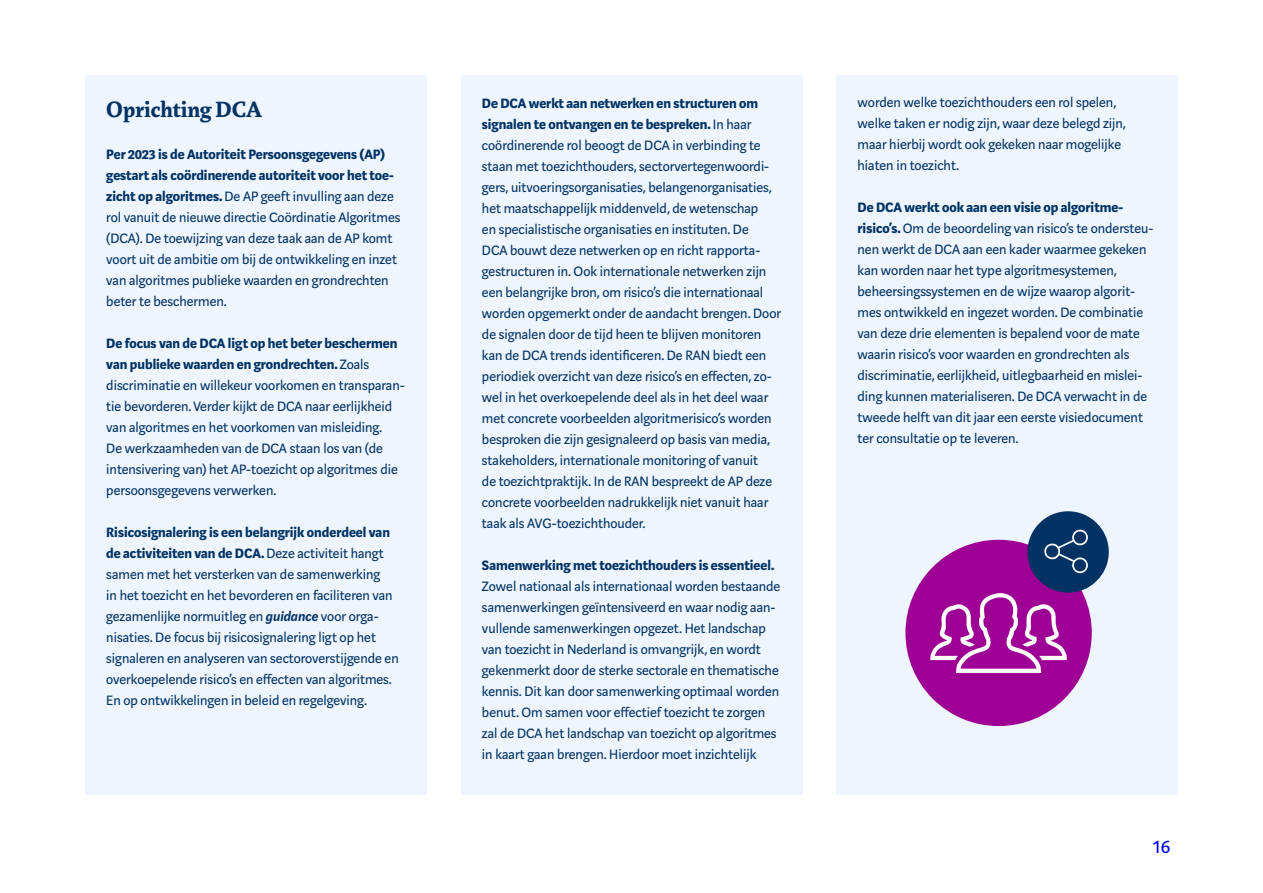
<style>
.page{position:relative;width:1263px;height:893px;background:#fff}
.page>*{position:absolute;margin:0;border:0;box-sizing:border-box;transform-origin:0 0}
.t1{font:700 24px "Marat";color:#003264}
.t2{font:21px "Marat Sans";color:#00f}
.t3{font:15px/21px "Marat Sans";color:#003264}
.t4{font:700 15px "Marat Sans";color:#003264}
.s1{font-weight:700}
.s2{font-weight:600;font-style:italic}
</style>
<div class="page">
<div style="left:461px;top:75px;width:341px;height:719px;background:#eff5fe"></div>
<div style="left:836px;top:75px;width:342px;height:719px;background:#eff5fe"></div>
<div style="left:85px;top:75px;width:342px;height:719px;background:#eff5fe"></div>
<div style="left:905px;top:540px;width:187px;height:186px;background:#9e0096;border-radius:50%"></div>
<div style="left:1027px;top:511px;width:82px;height:82px;background:#003264;border-radius:50%"></div>
<h1 class="t1" style="left:106px;top:96px;width:157px">Oprichting DCA</h1>
<p class="t3" style="left:106px;top:144px;width:296px"><span class="s1">Per 2023 is de Autoriteit Persoonsgegevens (AP) gestart als coördinerende autoriteit voor het toe&shy;zicht op algoritmes.</span> De AP geeft invulling aan deze rol vanuit de nieuwe directie Coördinatie Algoritmes (DCA). De toewijzing van deze taak aan de AP komt voort uit de ambitie om bij de ontwikkeling en inzet van algoritmes publieke waarden en grondrechten beter te beschermen.</p>
<p class="t3" style="left:106px;top:333px;width:300px"><span class="s1">De focus van de DCA ligt op het beter beschermen van publieke waarden en grondrechten.</span> Zoals discriminatie en willekeur voorkomen en transparan&shy;tie bevorderen. Verder kijkt de DCA naar eerlijkheid van algoritmes en het voorkomen van misleiding.<br>De werkzaamheden van de DCA staan los van (de intensivering van) het AP-toezicht op algoritmes die persoonsgegevens verwerken.</p>
<p class="t3" style="left:106px;top:522px;width:294px"><span class="s1">Risicosignalering is een belangrijk onderdeel van de activiteiten van de DCA.</span> Deze activiteit hangt samen met het versterken van de samenwerking<br>in het toezicht en het bevorderen en faciliteren van gezamenlijke normuitleg en <span class="s2">guidance</span> voor orga&shy;nisaties. De focus bij risicosignalering ligt op het signaleren en analyseren van sectoroverstijgende en overkoepelende risico’s en effecten van algoritmes.<br>En op ontwikkelingen in beleid en regelgeving.</p>
<p class="t3" style="left:482px;top:93px;width:301px"><span class="s1">De DCA werkt aan netwerken en structuren om signalen te ontvangen en te bespreken.</span> In haar coördinerende rol beoogt de DCA in verbinding te staan met toezichthouders, sectorvertegenwoordi&shy;gers, uitvoeringsorganisaties, belangenorganisaties, het maatschappelijk middenveld, de wetenschap<br>en specialistische organisaties en instituten. De<br>DCA bouwt deze netwerken op en richt rapporta&shy;gestructuren in. Ook internationale netwerken zijn een belangrijke bron, om risico’s die internationaal worden opgemerkt onder de aandacht brengen. Door de signalen door de tijd heen te blijven monitoren kan de DCA trends identificeren. De RAN biedt een periodiek overzicht van deze risico’s en effecten, zo&shy;wel in het overkoepelende deel als in het deel waar met concrete voorbeelden algoritmerisico’s worden besproken die zijn gesignaleerd op basis van media, stakeholders, internationale monitoring of vanuit<br>de toezichtpraktijk. In de RAN bespreekt de AP deze concrete voorbeelden nadrukkelijk niet vanuit haar taak als AVG-toezichthouder.</p>
<p class="t4" style="left:482px;top:557px;width:294px">Samenwerking met toezichthouders is essentieel.</p>
<p class="t3" style="left:482px;top:576px;width:300px">Zowel nationaal als internationaal worden bestaande samenwerkingen geïntensiveerd en waar nodig aan&shy;vullende samenwerkingen opgezet. Het landschap van toezicht in Nederland is omvangrijk, en wordt gekenmerkt door de sterke sectorale en thematische kennis. Dit kan door samenwerking optimaal worden benut. Om samen voor effectief toezicht te zorgen zal de DCA het landschap van toezicht op algoritmes in kaart gaan brengen. Hierdoor moet inzichtelijk</p>
<p class="t3" style="left:857px;top:92px;width:270px">worden welke toezichthouders een rol spelen, welke taken er nodig zijn, waar deze belegd zijn, maar hierbij wordt ook gekeken naar mogelijke hiaten in toezicht.</p>
<p class="t3" style="left:857px;top:197px;width:297px"><span class="s1">De DCA werkt ook aan een visie op algoritme&shy;risico’s.</span> Om de beoordeling van risico’s te ondersteu&shy;nen werkt de DCA aan een kader waarmee gekeken kan worden naar het type algoritmesystemen, beheersingssystemen en de wijze waarop algorit&shy;mes ontwikkeld en ingezet worden. De combinatie van deze drie elementen is bepalend voor de mate waarin risico’s voor waarden en grondrechten als discriminatie, eerlijkheid, uitlegbaarheid en mislei&shy;ding kunnen materialiseren. De DCA verwacht in de tweede helft van dit jaar een eerste visiedocument ter consultatie op te leveren.</p>
<h2 class="t2" style="left:1153px;top:835px;width:19px">16</h2>
</div>
